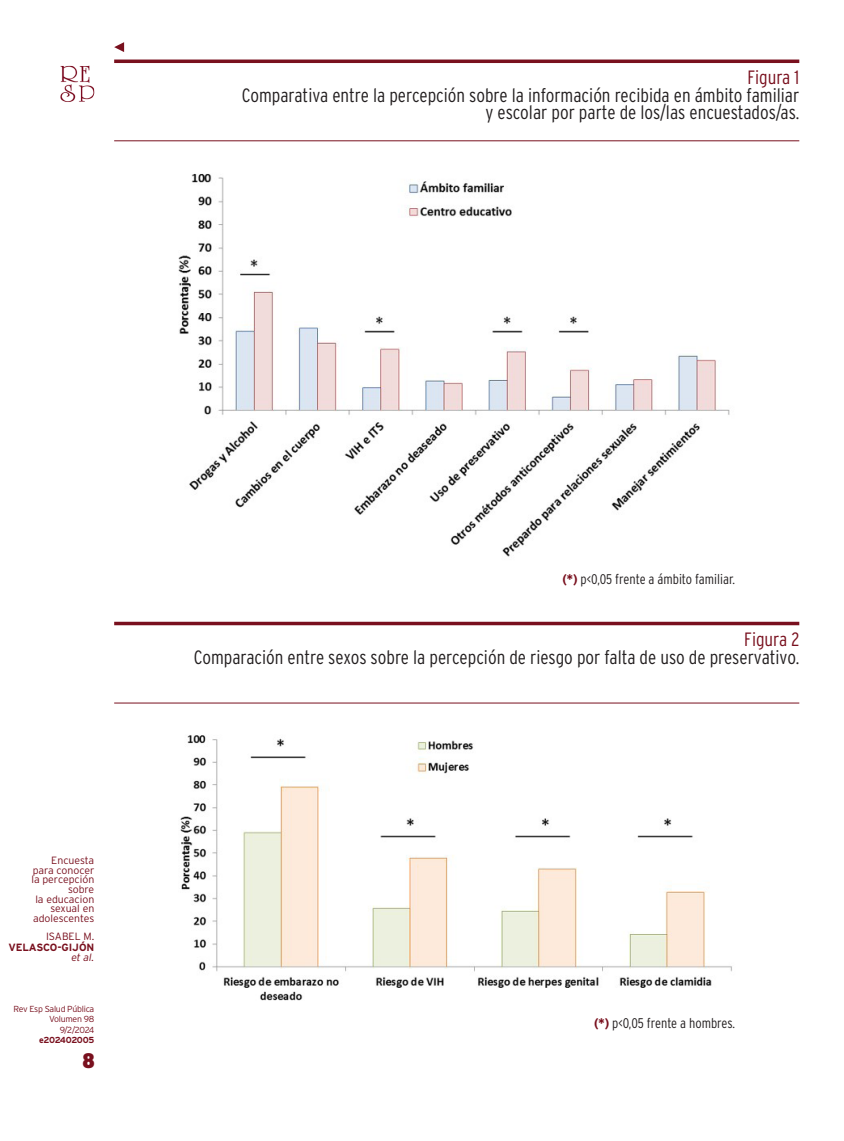
<style>
.page{position:relative;width:844px;height:1141px;background:#fff}
.page>*{position:absolute;margin:0;border:0;box-sizing:border-box;transform-origin:0 0}
.t1{font:900 21px "Interstate Condensed";color:#79101e}
.t2{font:300 19.25px/17.5px "Interstate Condensed";color:#231f20;text-align:right}
.t3{font:300 19.25px "Interstate Condensed";color:#79101e}
.t4{font:300 14px "Interstate Condensed";color:#231f20}
.t5{font:300 10.5px/9.6px "Interstate";color:#79101e;text-align:right}
.t6{font:700 10.5px "Interstate";letter-spacing:-.01em;color:#79101e}
.t7{font:italic 300 10.5px "Interstate";color:#79101e}
.t8{font:300 8.75px/10.5px "Interstate";letter-spacing:-.03em;color:#79101e;text-align:right}
.t9{font:700 8.75px "Interstate";letter-spacing:-.05em;color:#79101e}
.s1{font-weight:700;color:#79101e}
</style>
<div class="page">
<img style="left:60px;top:66px;width:34px;height:36px">
<svg style="left:114px;top:42px;width:10px;height:10px"></svg>
<hr style="left:114px;top:60px;width:685px;height:3px;background:#79101e">
<hr style="left:114px;top:140px;width:685px;height:1px;background:#79101e">
<hr style="left:114px;top:622px;width:685px;height:3px;background:#79101e">
<hr style="left:114px;top:703px;width:685px;height:1px;background:#79101e">
<img style="left:178px;top:173px;width:552px;height:384px">
<img style="left:180px;top:735px;width:552px;height:266px">
<p class="t3" style="left:747px;top:67px;width:53px">Figura 1</p>
<p class="t2" style="left:242px;top:86px;width:558px">Comparativa entre la percepción sobre la información recibida en ámbito familiar y escolar por parte de los/las encuestados/as.</p>
<p class="t5" style="left:31px;top:855px;width:64px">Encuesta para conocer la percepción sobre<br>la educacion sexual en adolescentes</p>
<p class="t5" style="left:46px;top:932px;width:50px">ISABEL M.</p>
<p class="t6" style="left:8px;top:942px;width:87px">VELASCO-GIJÓN</p>
<p class="t7" style="left:71px;top:952px;width:24px">et al.</p>
<p class="t8" style="left:14px;top:1003px;width:82px">Rev Esp Salud Pública<br>Volumen 98<br>9/2/2024</p>
<p class="t9" style="left:39px;top:1035px;width:57px">e202402005</p>
<p class="t1" style="left:83px;top:1048px;width:13px">8</p>
<p class="t4" style="left:562px;top:571px;width:174px"><span class="s1">(*)</span> p&lt;0,05 frente a ámbito familiar.</p>
<p class="t3" style="left:744px;top:629px;width:57px">Figura 2</p>
<p class="t2" style="left:194px;top:648px;width:606px">Comparación entre sexos sobre la percepción de riesgo por falta de uso de preservativo.</p>
<p class="t4" style="left:594px;top:1015px;width:142px"><span class="s1">(*)</span> p&lt;0,05 frente a hombres.</p>
</div>
